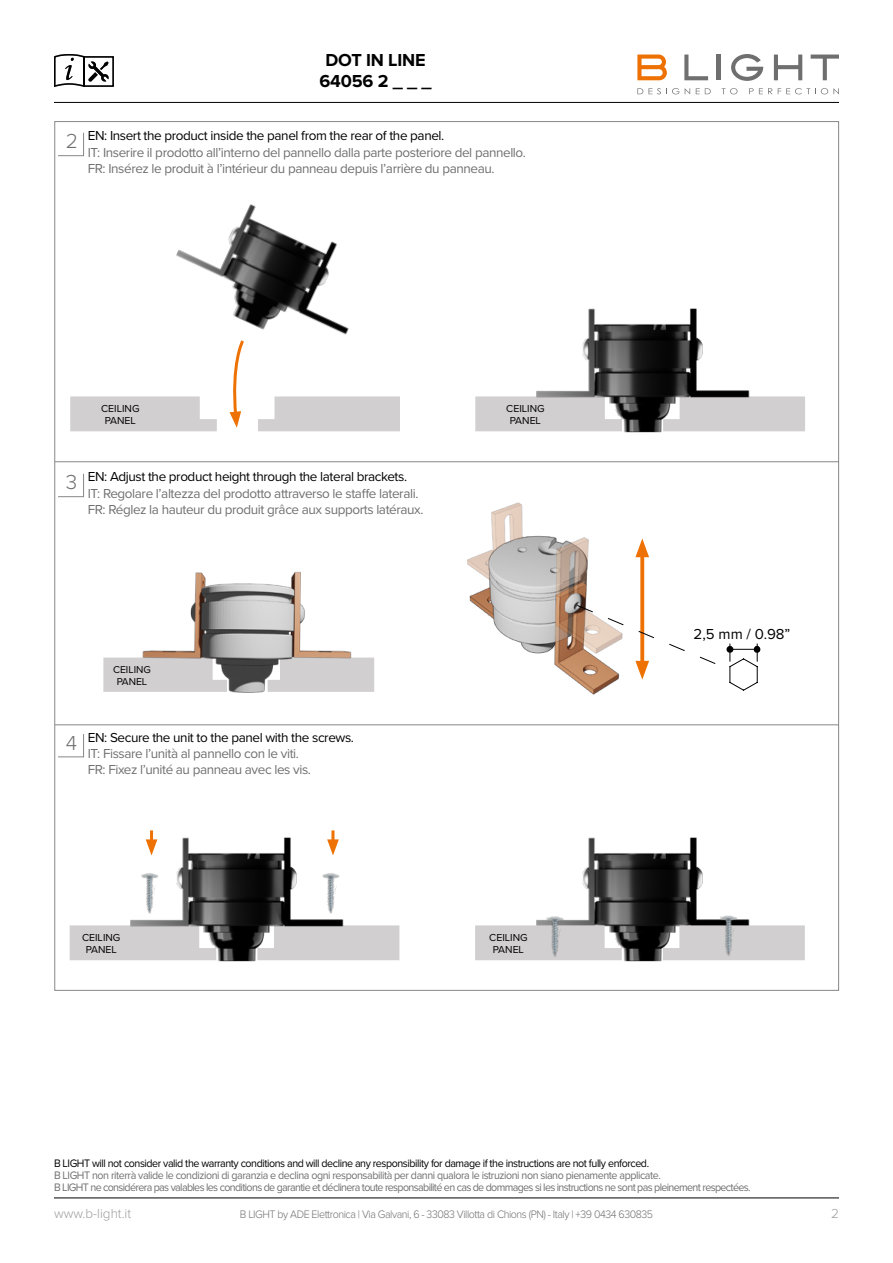
<style>
.page{position:relative;width:893px;height:1263px;background:#fff}
.page>*{position:absolute;margin:0;border:0;box-sizing:border-box;transform-origin:0 0}
.t1{font:300 21px "Proxima Nova";color:#706f6f}
.t2{font:700 18px/21px "Proxima Nova";letter-spacing:-.01em;color:#000;text-align:center}
.t3{font:15px "Proxima Nova";color:#000}
.t4{font:13.5px/16.2px "Proxima Nova";letter-spacing:-.03em;color:#706f6f}
.t5{font:13.5px "Proxima Nova";letter-spacing:-.03em;color:#000}
.t6{font:300 13.5px "Proxima Nova";color:#9d9d9c}
.t7{font:11.25px/12px "Proxima Nova";letter-spacing:-.06em;color:#706f6f;scale:.95 1}
.t8{font:11.25px "Proxima Nova";letter-spacing:-.04em;color:#000;scale:.95 1}
.t9{font:300 11.25px "Proxima Nova";letter-spacing:-.04em;color:#706f6f;scale:.95 1}
.t10{font:10.5px/12.6px "Proxima Nova";color:#000;text-align:center}
.t11{font:10.35px/12.5px "Proxima Nova";color:#000;text-align:center}
</style>
<div class="page">
<hr style="left:54px;top:102px;width:785px;height:1px;background:#000">
<svg style="left:637px;top:55px;width:30px;height:25px"></svg>
<hr style="left:716px;top:55px;width:4px;height:25px;background:#706f6f">
<svg style="left:774px;top:55px;width:28px;height:25px"></svg>
<svg style="left:811px;top:55px;width:28px;height:25px"></svg>
<svg style="left:684px;top:55px;width:24px;height:25px"></svg>
<svg style="left:731px;top:54px;width:32px;height:27px"></svg>
<svg style="left:637px;top:88px;width:42px;height:6px"></svg>
<svg style="left:685px;top:88px;width:5px;height:6px"></svg>
<svg style="left:696px;top:88px;width:15px;height:6px"></svg>
<svg style="left:722px;top:88px;width:15px;height:6px"></svg>
<svg style="left:749px;top:88px;width:23px;height:6px"></svg>
<svg style="left:778px;top:88px;width:61px;height:6px"></svg>
<svg style="left:54px;top:54px;width:60px;height:33px"></svg>
<hr style="left:54px;top:1197px;width:785px;height:1px;background:#000">
<svg style="left:70px;top:396px;width:147px;height:35px;background:#d5d3d4"></svg>
<svg style="left:103px;top:657px;width:29px;height:35px"></svg>
<div style="left:475px;top:396px;width:54px;height:35px;background:#d1cfd0"></div>
<svg style="left:258px;top:396px;width:142px;height:35px;background:#d5d3d4"></svg>
<svg style="left:362px;top:657px;width:12px;height:35px"></svg>
<div style="left:754px;top:396px;width:51px;height:35px;background:#d1cfd0"></div>
<svg style="left:230px;top:377px;width:12px;height:51px"></svg>
<hr style="left:55px;top:461px;width:784px;height:1px;background:#878787">
<hr style="left:55px;top:724px;width:784px;height:1px;background:#878787">
<svg style="left:58px;top:132px;width:26px;height:24px"></svg>
<svg style="left:58px;top:473px;width:26px;height:24px"></svg>
<img style="left:176px;top:204px;width:173px;height:173px">
<img style="left:529px;top:308px;width:225px;height:125px">
<img style="left:132px;top:571px;width:230px;height:122px">
<img style="left:467px;top:502px;width:182px;height:184px">
<svg style="left:640px;top:557px;width:4px;height:47px"></svg>
<svg style="left:635px;top:538px;width:14px;height:19px"></svg>
<svg style="left:726px;top:644px;width:34px;height:47px"></svg>
<svg style="left:576px;top:604px;width:140px;height:76px"></svg>
<img style="left:529px;top:837px;width:225px;height:125px">
<div style="left:70px;top:925px;width:53px;height:35px;background:#d1cfd0"></div>
<svg style="left:475px;top:925px;width:147px;height:35px;background:#cdcccc"></svg>
<div style="left:348px;top:925px;width:51px;height:35px;background:#d1cfd0"></div>
<svg style="left:663px;top:925px;width:142px;height:35px;background:#cdcbcc"></svg>
<img style="left:718px;top:913px;width:22px;height:44px">
<img style="left:544px;top:913px;width:22px;height:45px">
<hr style="left:150px;top:830px;width:3px;height:15px;background:#ee7203">
<hr style="left:331px;top:830px;width:3px;height:15px;background:#ee7203">
<img style="left:123px;top:833px;width:225px;height:129px">
<svg style="left:58px;top:734px;width:26px;height:24px"></svg>
<h2 class="t2" style="left:319px;top:51px;width:114px">DOT IN LINE<br>64056 2 _ _ _</h2>
<h1 class="t1" style="left:66px;top:129px;width:14px">2</h1>
<p class="t5" style="left:88px;top:128px;width:358px">EN: Insert the product inside the panel from the rear of the panel.</p>
<p class="t4" style="left:88px;top:144px;width:440px">IT: Inserire il prodotto all’interno del pannello dalla parte posteriore del pannello.<br>FR: Insérez le produit à l’intérieur du panneau depuis l’arrière du panneau.</p>
<p class="t10" style="left:101px;top:402px;width:40px">CEILING<br>PANEL</p>
<h1 class="t1" style="left:66px;top:470px;width:13px">3</h1>
<p class="t5" style="left:88px;top:469px;width:321px">EN: Adjust the product height through the lateral brackets.</p>
<p class="t4" style="left:88px;top:485px;width:337px">IT: Regolare l’altezza del prodotto attraverso le staffe laterali.<br>FR: Réglez la hauteur du produit grâce aux supports latéraux.</p>
<p class="t11" style="left:113px;top:663px;width:39px">CEILING<br>PANEL</p>
<h1 class="t1" style="left:66px;top:730px;width:13px">4</h1>
<p class="t5" style="left:88px;top:729px;width:268px">EN: Secure the unit to the panel with the screws.</p>
<p class="t4" style="left:88px;top:745px;width:225px">IT: Fissare l’unità al pannello con le viti.<br>FR: Fixez l’unité au panneau avec les vis.</p>
<p class="t10" style="left:506px;top:402px;width:40px">CEILING<br>PANEL</p>
<p class="t10" style="left:82px;top:931px;width:40px">CEILING<br>PANEL</p>
<p class="t10" style="left:489px;top:931px;width:40px">CEILING<br>PANEL</p>
<p class="t3" style="left:694px;top:625px;width:98px">2,5 mm / 0.98”</p>
<p class="t8" style="left:54px;top:1156px;width:628px">B LIGHT will not consider valid the warranty conditions and will decline any responsibility for damage if the instructions are not fully enforced.</p>
<p class="t7" style="left:54px;top:1169px;width:735px">B LIGHT non riterrà valide le condizioni di garanzia e declina ogni responsabilità per danni qualora le istruzioni non siano pienamente applicate.<br>B LIGHT ne considérera pas valables les conditions de garantie et déclinera toute responsabilité en cas de dommages si les instructions ne sont pas pleinement respectées.</p>
<p class="t6" style="left:54px;top:1206px;width:79px">www.b-light.it</p>
<p class="t9" style="left:240px;top:1207px;width:436px">B LIGHT by ADE Elettronica | Via Galvani, 6 - 33083 Villotta di Chions (PN) - Italy | +39 0434 630835</p>
<p class="t6" style="left:831px;top:1206px;width:9px">2</p>
</div>
